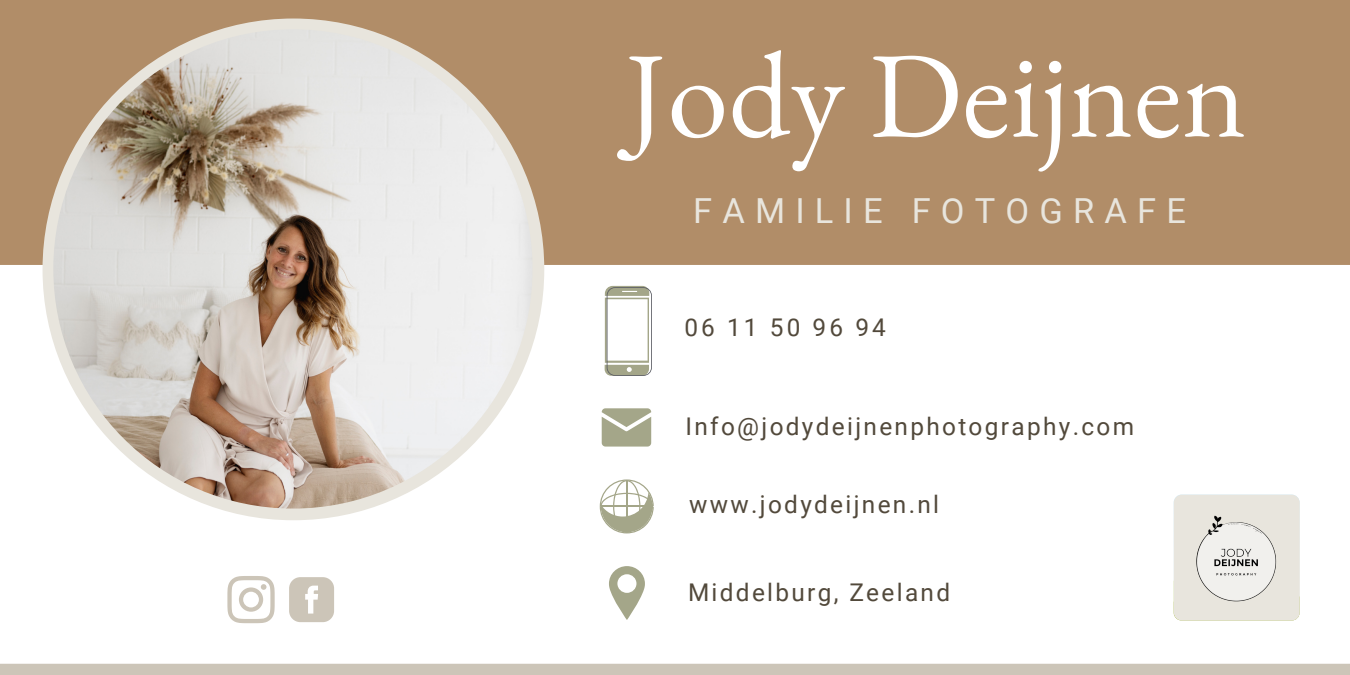
<style>
.page{position:relative;width:1350px;height:675px;background:#fff}
.page>*{position:absolute;margin:0;border:0;box-sizing:border-box;transform-origin:0 0}
.t1{font:122.4px "EB Garamond";letter-spacing:.005em;color:#fff}
.t2{font:34.5px "Roboto";letter-spacing:.295em;color:#e8e5dd}
.t3{font:24.3px "Roboto";letter-spacing:.095em;color:#52493b}
</style>
<div class="page">
<svg style="left:227px;top:576px;width:48px;height:47px"></svg>
<svg style="left:289px;top:577px;width:45px;height:45px;background:#d4cec3"></svg>
<svg style="left:602px;top:408px;width:49px;height:39px;background:#b0b299"></svg>
<svg style="left:600px;top:479px;width:54px;height:54px"></svg>
<hr style="left:626px;top:481px;width:1px;height:51px;background:#a4a689">
<hr style="left:601px;top:506px;width:52px;height:1px;background:#a4a689">
<svg style="left:609px;top:566px;width:36px;height:54px"></svg>
<div style="left:1174px;top:495px;width:126px;height:126px;background:#e8e5dd;border-radius:8px"></div>
<div style="left:0;top:0;width:1350px;height:265px;background:#b18d68"></div>
<div style="left:0;top:664px;width:1350px;height:11px;background:#ccc5b8"></div>
<svg style="left:605px;top:286px;width:47px;height:90px"></svg>
<div style="left:43px;top:19px;width:501px;height:501px;background:#e8e5dd;border-radius:50%"></div>
<img style="left:53px;top:29px;width:480px;height:480px;border-radius:50%">
<img style="left:1196px;top:515px;width:81px;height:87px">
<p class="t1" style="left:626px;top:13px;width:623px">Jody Deijnen</p>
<p class="t2" style="left:693px;top:191px;width:494px">FAMILIE FOTOGRAFE</p>
<p class="t3" style="left:684px;top:313px;width:203px">06 11 50 96 94</p>
<p class="t3" style="left:686px;top:412px;width:450px">Info@jodydeijnenphotography.com</p>
<p class="t3" style="left:689px;top:491px;width:251px">www.jodydeijnen.nl</p>
<p class="t3" style="left:688px;top:579px;width:264px">Middelburg, Zeeland</p>
</div>
